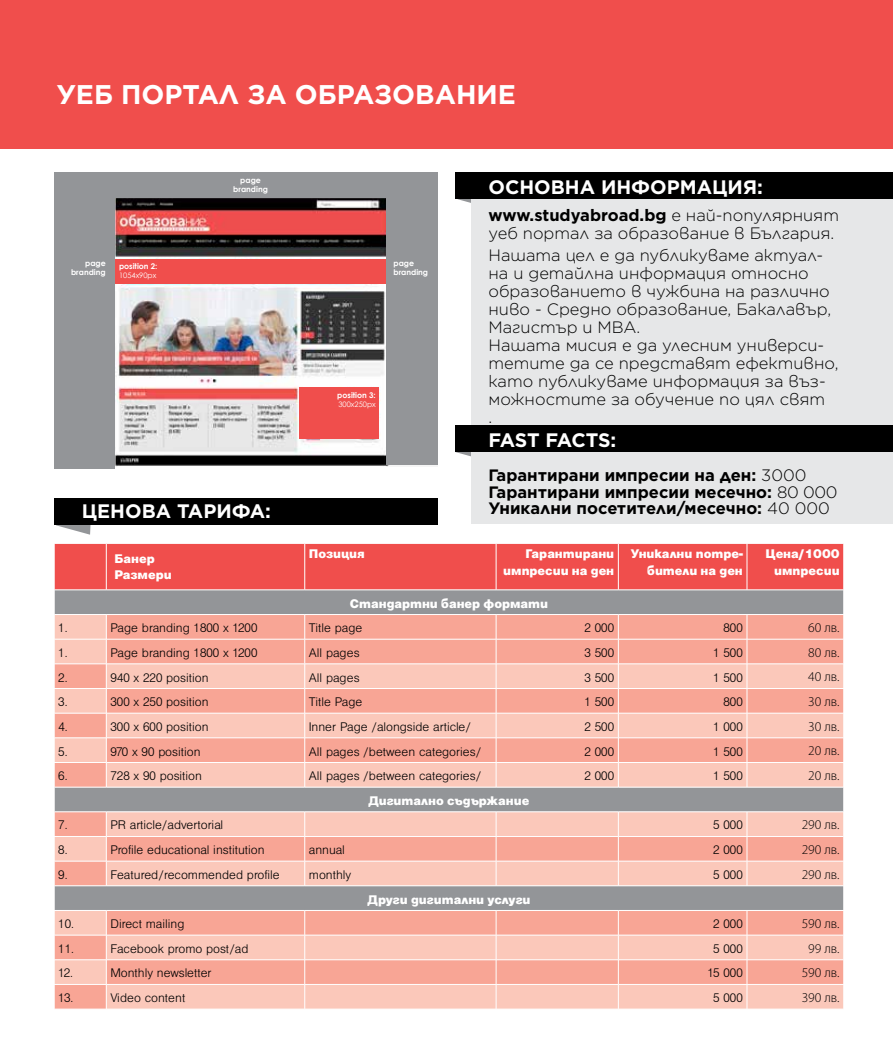
<style>
.page{position:relative;width:893px;height:1063px;background:#fff}
.page>*{position:absolute;margin:0;border:0;box-sizing:border-box;transform-origin:0 0}
.t1{font:700 27px "Gotham";color:#fff}
.t2{font:700 19.5px "Gotham";color:#fff}
.t3{font:300 16.5px/18px "Gotham";color:#000}
.t4{font:700 16.5px "Gotham";color:#000}
.t5{font:13.5px "Helen BG Light Normal";color:#000}
.t6{font:13.5px/16.2px "Helen BG Light Bold";color:#fff;text-align:right}
.t7{font:300 13.5px "Myriad Pro";color:#000}
.t8{font:700 7.8px "Century Gothic";color:#fff}
.t9{font:7.5px "Century Gothic";color:#fff}
.s1{font-weight:700}
.s2{font-weight:300}
</style>
<div class="page">
<svg style="left:458px;top:199px;width:13px;height:4px"></svg>
<img style="left:115px;top:198px;width:275px;height:269px">
<svg style="left:455px;top:435px;width:16px;height:22px"></svg>
<div style="left:0;top:0;width:893px;height:149px;background:#f04e4c"></div>
<div style="left:471px;top:173px;width:422px;height:351px;background:#e6e7e8"></div>
<div style="left:456px;top:173px;width:437px;height:26px;background:#000"></div>
<div style="left:456px;top:425px;width:437px;height:26px;background:#000"></div>
<svg style="left:54px;top:543px;width:790px;height:466px;background:#e9aba1"></svg>
<hr style="left:106px;top:984px;width:199px;height:1px;background:#fff">
<hr style="left:305px;top:984px;width:191px;height:1px;background:#fff">
<hr style="left:496px;top:984px;width:122px;height:1px;background:#fff">
<hr style="left:618px;top:984px;width:129px;height:1px;background:#fff">
<hr style="left:747px;top:984px;width:97px;height:1px;background:#fff">
<div style="left:110px;top:547px;width:164px;height:39px;background:#f04e4c"></div>
<div style="left:115px;top:259px;width:272px;height:25px;background:#f04e4c"></div>
<div style="left:300px;top:388px;width:79px;height:51px;background:#f04e4c"></div>
<div style="left:54px;top:173px;width:383px;height:25px;background:#939598"></div>
<div style="left:54px;top:197px;width:61px;height:272px;background:#939598"></div>
<div style="left:386px;top:197px;width:51px;height:268px;background:#939598"></div>
<svg style="left:56px;top:525px;width:35px;height:10px"></svg>
<div style="left:54px;top:499px;width:383px;height:26px;background:#000"></div>
<p class="t1" style="left:56px;top:76px;width:461px">УЕБ ПОРТАЛ ЗА ОБРАЗОВАНИЕ</p>
<p class="t8" style="left:85px;top:257px;width:22px">page</p>
<p class="t8" style="left:71px;top:266px;width:36px">branding</p>
<p class="t8" style="left:119px;top:261px;width:40px">position 2:</p>
<p class="t9" style="left:119px;top:270px;width:39px">1054x90px</p>
<p class="t8" style="left:240px;top:174px;width:22px">page</p>
<p class="t8" style="left:233px;top:183px;width:36px">branding</p>
<p class="t2" style="left:82px;top:499px;width:191px">ЦЕНОВА ТАРИФА:</p>
<p class="t8" style="left:393px;top:257px;width:22px">page</p>
<p class="t8" style="left:393px;top:266px;width:36px">branding</p>
<p class="t8" style="left:337px;top:390px;width:40px">position 3:</p>
<p class="t9" style="left:338px;top:399px;width:39px">300x250px</p>
<p class="t2" style="left:488px;top:174px;width:276px">ОСНОВНА ИНФОРМАЦИЯ:</p>
<p class="t3" style="left:488px;top:205px;width:352px"><span class="s1">www.studyabroad.bg</span> е най-популярният уеб портал за образование в България.</p>
<p class="t3" style="left:488px;top:246px;width:344px">Нашата цел е да публикуваме актуал&shy;на и детайлна информация относно образованието в чужбина на различно ниво - Средно образование, Бакалавър,<br>Магистър и МВА.</p>
<p class="t3" style="left:488px;top:336px;width:352px">Нашата мисия е да улесним универси&shy;тетите да се представят ефективно, като публикуваме информация за въз&shy;можностите за обучение по цял свят</p>
<p class="t3" style="left:488px;top:408px;width:5px">.</p>
<p class="t2" style="left:488px;top:427px;width:129px">FAST FACTS:</p>
<p class="t4" style="left:488px;top:464px;width:319px">Гарантирани импресии на ден: <span class="s2">3000</span></p>
<p class="t4" style="left:488px;top:481px;width:351px">Гарантирани импресии месечно: <span class="s2">80 000</span></p>
<p class="t4" style="left:488px;top:497px;width:343px">Уникални посетители/месечно: <span class="s2">40 000</span></p>
<p class="t6" style="left:115px;top:550px;width:42px">Банер</p>
<p class="t6" style="left:115px;top:566px;width:59px">Размери</p>
<p class="t6" style="left:309px;top:546px;width:57px">Позиция</p>
<p class="t6" style="left:503px;top:546px;width:113px">Гарантирани импресии на ден</p>
<p class="t6" style="left:631px;top:546px;width:114px">Уникални потре&shy;бители на ден</p>
<p class="t6" style="left:765px;top:546px;width:76px">Цена/1000 импресии</p>
<p class="t6" style="left:350px;top:595px;width:199px">Стандартни банер формати</p>
<p class="t5" style="left:58px;top:622px;width:11px">1.</p>
<p class="t5" style="left:110px;top:622px;width:149px">Page branding 1800 x 1200</p>
<p class="t5" style="left:309px;top:622px;width:55px">Title page</p>
<p class="t5" style="left:585px;top:622px;width:31px">2 000</p>
<p class="t5" style="left:723px;top:622px;width:21px">800</p>
<p class="t7" style="left:808px;top:620px;width:33px">60 лв.</p>
<p class="t5" style="left:58px;top:646px;width:11px">1.</p>
<p class="t5" style="left:110px;top:646px;width:149px">Page branding 1800 x 1200</p>
<p class="t5" style="left:309px;top:646px;width:52px">All pages</p>
<p class="t5" style="left:585px;top:646px;width:31px">3 500</p>
<p class="t5" style="left:713px;top:646px;width:31px">1 500</p>
<p class="t7" style="left:808px;top:645px;width:33px">80 лв.</p>
<p class="t5" style="left:58px;top:671px;width:11px">2.</p>
<p class="t5" style="left:110px;top:671px;width:100px">940 х 220 position</p>
<p class="t5" style="left:309px;top:671px;width:52px">All pages</p>
<p class="t5" style="left:585px;top:671px;width:31px">3 500</p>
<p class="t5" style="left:713px;top:671px;width:31px">1 500</p>
<p class="t7" style="left:808px;top:669px;width:33px">40 лв.</p>
<p class="t5" style="left:58px;top:696px;width:11px">3.</p>
<p class="t5" style="left:110px;top:696px;width:100px">300 x 250 position</p>
<p class="t5" style="left:309px;top:696px;width:55px">Title Page</p>
<p class="t5" style="left:585px;top:696px;width:31px">1 500</p>
<p class="t5" style="left:723px;top:696px;width:21px">800</p>
<p class="t7" style="left:808px;top:694px;width:33px">30 лв.</p>
<p class="t5" style="left:58px;top:720px;width:11px">4.</p>
<p class="t5" style="left:110px;top:720px;width:100px">300 x 600 position</p>
<p class="t5" style="left:309px;top:720px;width:164px">Inner Page /alongside article/</p>
<p class="t5" style="left:585px;top:720px;width:31px">2 500</p>
<p class="t5" style="left:713px;top:720px;width:31px">1 000</p>
<p class="t7" style="left:808px;top:719px;width:33px">30 лв.</p>
<p class="t5" style="left:58px;top:745px;width:11px">5.</p>
<p class="t5" style="left:110px;top:745px;width:92px">970 x 90 position</p>
<p class="t5" style="left:309px;top:745px;width:174px">All pages /between categories/</p>
<p class="t5" style="left:585px;top:745px;width:31px">2 000</p>
<p class="t5" style="left:713px;top:745px;width:31px">1 500</p>
<p class="t7" style="left:808px;top:743px;width:33px">20 лв.</p>
<p class="t5" style="left:58px;top:769px;width:11px">6.</p>
<p class="t5" style="left:110px;top:769px;width:93px">728 x 90 position</p>
<p class="t5" style="left:309px;top:769px;width:174px">All pages /between categories/</p>
<p class="t5" style="left:585px;top:769px;width:31px">2 000</p>
<p class="t5" style="left:713px;top:769px;width:31px">1 500</p>
<p class="t7" style="left:808px;top:768px;width:33px">20 лв.</p>
<p class="t6" style="left:369px;top:792px;width:162px">Дигитално съдържание</p>
<p class="t5" style="left:58px;top:819px;width:11px">7.</p>
<p class="t5" style="left:110px;top:819px;width:114px">PR article/advertorial</p>
<p class="t5" style="left:713px;top:819px;width:31px">5 000</p>
<p class="t7" style="left:802px;top:817px;width:39px">290 лв.</p>
<p class="t5" style="left:58px;top:843px;width:11px">8.</p>
<p class="t5" style="left:110px;top:843px;width:156px">Profile educational institution</p>
<p class="t5" style="left:309px;top:843px;width:38px">annual</p>
<p class="t5" style="left:713px;top:843px;width:31px">2 000</p>
<p class="t7" style="left:802px;top:842px;width:39px">290 лв.</p>
<p class="t5" style="left:58px;top:868px;width:11px">9.</p>
<p class="t5" style="left:110px;top:868px;width:171px">Featured/recommended profile</p>
<p class="t5" style="left:309px;top:868px;width:44px">monthly</p>
<p class="t5" style="left:713px;top:868px;width:31px">5 000</p>
<p class="t7" style="left:802px;top:867px;width:39px">290 лв.</p>
<p class="t6" style="left:367px;top:891px;width:165px">Други дигитални услуги</p>
<p class="t5" style="left:58px;top:917px;width:17px">10.</p>
<p class="t5" style="left:110px;top:917px;width:76px">Direct mailing</p>
<p class="t5" style="left:713px;top:917px;width:31px">2 000</p>
<p class="t7" style="left:802px;top:916px;width:39px">590 лв.</p>
<p class="t5" style="left:58px;top:942px;width:17px">11.</p>
<p class="t5" style="left:110px;top:942px;width:140px">Facebook promo post/ad</p>
<p class="t5" style="left:713px;top:942px;width:31px">5 000</p>
<p class="t7" style="left:808px;top:941px;width:33px">99 лв.</p>
<p class="t5" style="left:58px;top:967px;width:16px">12.</p>
<p class="t5" style="left:110px;top:967px;width:103px">Monthly newsletter</p>
<p class="t5" style="left:707px;top:967px;width:37px">15 000</p>
<p class="t7" style="left:802px;top:965px;width:39px">590 лв.</p>
<p class="t5" style="left:58px;top:991px;width:17px">13.</p>
<p class="t5" style="left:110px;top:991px;width:76px">Video content</p>
<p class="t5" style="left:713px;top:991px;width:31px">5 000</p>
<p class="t7" style="left:802px;top:990px;width:39px">390 лв.</p>
</div>
